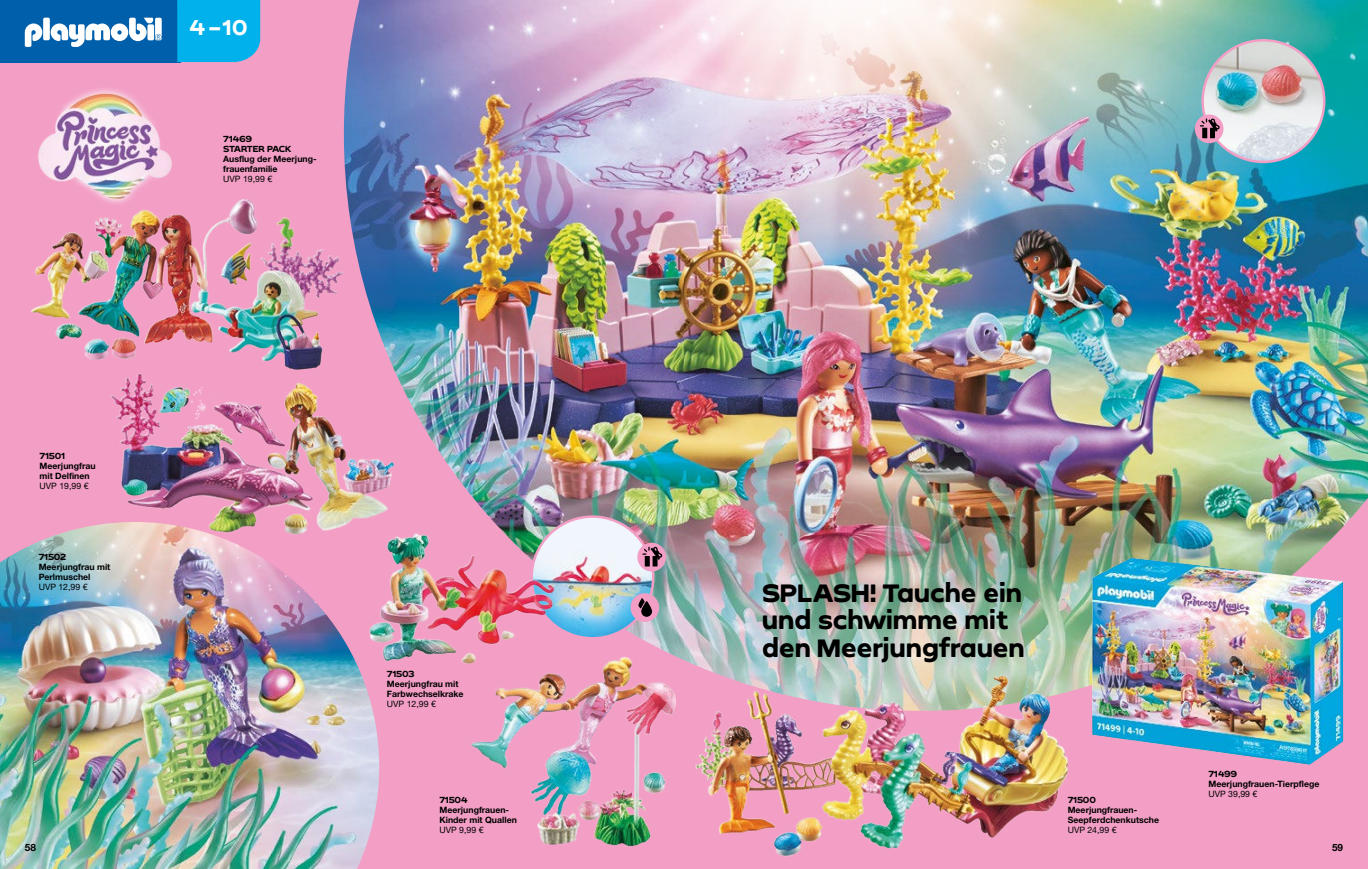
<style>
.page{position:relative;width:1368px;height:869px;background:#fff}
.page>*{position:absolute;margin:0;border:0;box-sizing:border-box;transform-origin:0 0}
.t1{font:800 25px/27.5px "Byrd";letter-spacing:-.015em;color:#000}
.t2{font:700 21.25px "Byrd";color:#fff}
.t3{font:700 10px "Helvetica Neue World 75";color:#000}
.t4{font:700 8.75px/10px "Helvetica Neue World 75";color:#000}
.t5{font:8.75px "Helvetica Neue World 55 Roman";color:#000}
.t6{font:700 8.75px/10px "Byrd";letter-spacing:-.04em;color:#000}
</style>
<div class="page">
<div style="left:0;top:0;width:684px;height:868px;background:#f39fc5"></div>
<img style="left:344px;top:0;width:340px;height:618px">
<img style="left:0;top:523px;width:379px;height:345px">
<img style="left:31px;top:163px;width:314px;height:197px">
<img style="left:471px;top:618px;width:213px;height:229px">
<img style="left:111px;top:353px;width:284px;height:207px">
<img style="left:31px;top:89px;width:148px;height:118px">
<img style="left:532px;top:516px;width:121px;height:122px;border-radius:61px">
<img style="left:367px;top:505px;width:188px;height:185px">
<div style="left:630px;top:593px;width:29px;height:28px;background:#f39fc5;border-radius:50%"></div>
<svg style="left:638px;top:593px;width:17px;height:23px"></svg>
<svg style="left:637px;top:542px;width:29px;height:29px"></svg>
<svg style="left:642px;top:546px;width:20px;height:20px"></svg>
<div style="left:0;top:0;width:181px;height:62px;background:#005faa"></div>
<svg style="left:25px;top:23px;width:17px;height:24px"></svg>
<div style="left:43px;top:18px;width:7px;height:22px;background:#fff;border-radius:2px"></div>
<svg style="left:51px;top:18px;width:111px;height:29px"></svg>
<div style="left:177px;top:0;width:83px;height:62px;background:#00b1eb"></div>
<div style="left:684px;top:0;width:684px;height:868px;background:#f39fc5"></div>
<img style="left:684px;top:0;width:684px;height:710px">
<img style="left:1202px;top:40px;width:122px;height:122px;border-radius:61px">
<div style="left:1201px;top:39px;width:124px;height:124px;border:2px solid #f39fc5;border-radius:50%"></div>
<img style="left:695px;top:646px;width:397px;height:211px">
<div style="left:1195px;top:114px;width:28px;height:29px;background:#f39fc5;border-radius:50%"></div>
<svg style="left:1200px;top:118px;width:20px;height:20px"></svg>
<img style="left:1092px;top:557px;width:251px;height:207px">
<svg style="left:652px;top:0;width:404px;height:119px;background:#eedfdf"></svg>
<h2 class="t2" style="left:190px;top:18px;width:60px">4 – 10</h2>
<p class="t6" style="left:223px;top:134px;width:70px">71469<br>STARTER PACK</p>
<p class="t4" style="left:223px;top:154px;width:95px">Ausflug der Meerjung&shy;frauenfamilie</p>
<p class="t5" style="left:223px;top:175px;width:50px">UVP 19,99 €</p>
<p class="t6" style="left:40px;top:451px;width:27px">71501</p>
<p class="t4" style="left:40px;top:461px;width:57px">Meerjungfrau mit Delfinen</p>
<p class="t5" style="left:40px;top:482px;width:50px">UVP 19,99 €</p>
<p class="t6" style="left:39px;top:551px;width:29px">71502</p>
<p class="t4" style="left:39px;top:562px;width:73px">Meerjungfrau mit<br>Perlmuschel</p>
<p class="t5" style="left:39px;top:583px;width:50px">UVP 12,99 €</p>
<p class="t3" style="left:25px;top:843px;width:13px">58</p>
<p class="t6" style="left:387px;top:669px;width:29px">71503</p>
<p class="t4" style="left:387px;top:679px;width:78px">Meerjungfrau mit<br>Farbwechselkrake</p>
<p class="t5" style="left:387px;top:700px;width:50px">UVP 12,99 €</p>
<p class="t6" style="left:439px;top:794px;width:30px">71504</p>
<p class="t4" style="left:439px;top:804px;width:79px">Meerjungfrauen-<br>Kinder mit Quallen</p>
<p class="t5" style="left:439px;top:825px;width:46px">UVP 9,99 €</p>
<h1 class="t1" style="left:762px;top:580px;width:264px">SPLASH! Tauche ein und schwimme mit den Meerjungfrauen</h1>
<p class="t6" style="left:1067px;top:794px;width:30px">71500</p>
<p class="t4" style="left:1067px;top:804px;width:93px">Meerjungfrauen-<br>Seepferdchenkutsche</p>
<p class="t5" style="left:1067px;top:825px;width:50px">UVP 24,99 €</p>
<p class="t6" style="left:1208px;top:768px;width:30px">71499</p>
<p class="t4" style="left:1208px;top:779px;width:112px">Meerjungfrauen-Tierpflege</p>
<p class="t5" style="left:1208px;top:790px;width:50px">UVP 39,99 €</p>
<p class="t3" style="left:1332px;top:843px;width:13px">59</p>
</div>
